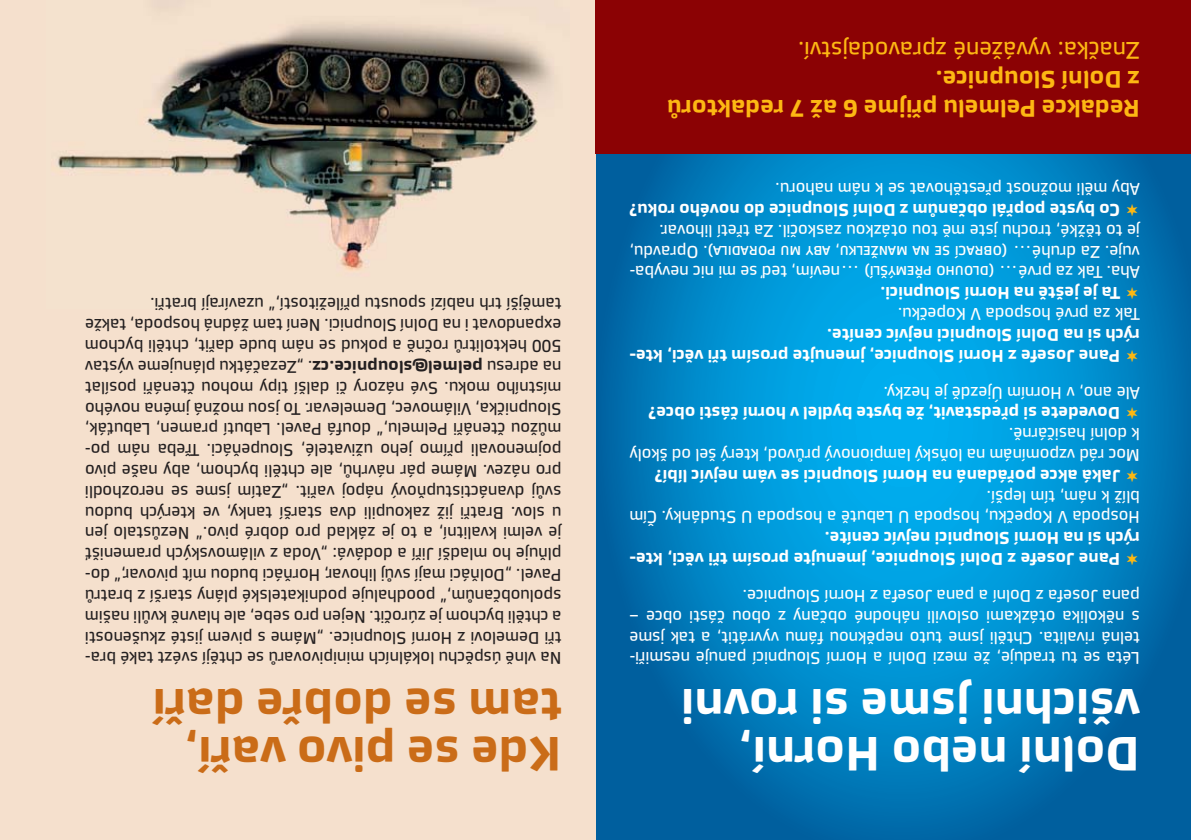
<style>
.page{position:relative;width:1191px;height:840px;background:#fff}
.page>*{position:absolute;margin:0;border:0;box-sizing:border-box;transform-origin:0 0}
.t1{font:700 48px/48px "Vida 32 Pro";color:#fff}
.t2{font:700 48px/48px "Vida 32 Pro";color:#ca6c18}
.t3{font:700 24px/28.8px "Vida 32 Pro";color:#fdb813}
.t4{font:24px "Vida 32 Pro";color:#fdb813}
.t5{font:17px/20.8px "Vida 32 Pro";color:#231f20;text-align:justify}
.t6{font:17px/20.8px "Vida 32 Pro";color:#fff;text-align:justify}
.t7{font:700 17px/20.8px "Vida 32 Pro";color:#fff}
.s1{font-weight:700}
</style>
<div class="page">
<svg style="left:595px;top:153px;width:596px;height:686px;background:#0185c5"></svg>
<div style="left:0;top:0;width:595px;height:839px;background:#f5e0cd"></div>
<img style="left:58px;top:22px;width:495px;height:249px">
<div style="left:595px;top:0;width:596px;height:153px;background:#8b0204"></div>
<svg style="left:1127px;top:552px;width:10px;height:13px"></svg>
<svg style="left:1127px;top:469px;width:10px;height:13px"></svg>
<svg style="left:1127px;top:407px;width:10px;height:12px"></svg>
<svg style="left:1127px;top:349px;width:10px;height:13px"></svg>
<svg style="left:1127px;top:287px;width:10px;height:12px"></svg>
<svg style="left:915px;top:266px;width:7px;height:12px"></svg>
<svg style="left:1127px;top:204px;width:10px;height:12px"></svg>
<p class="t5" style="left:561px;top:666px;width:478px;rotate:-180deg">Na vlně úspěchu lokálních minipivovarů se chtějí svézt také bra&shy;tři Demelovi z Horní Sloupnice. „Máme s pivem jisté zkušenosti a chtěli bychom je zúročit. Nejen pro sebe, ale hlavně kvůli našim spoluobčanům,“ poodhaluje podnikatelské plány starší z bratrů Pavel. „Dolňáci mají svůj lihovar, Horňáci budou mít pivovar,“ do&shy;plňuje ho mladší Jiří a dodává: „Voda z vilámovských pramenišť je velmi kvalitní, a to je základ pro dobré pivo.“ Nezůstalo jen u slov. Bratři již zakoupili dva starší tanky, ve kterých budou svůj dvanáctistupňový nápoj vařit. „Zatím jsme se nerozhodli pro název. Máme pár návrhů, ale chtěli bychom, aby naše pivo pojmenovali přímo jeho uživatelé, Sloupeňáci. Třeba nám po&shy;můžou čtenáři Pelmelu,“ doufá Pavel. Labutí pramen, Labuťák, Sloupnička, Vilámovec, Demelevar. To jsou možná jména nového místního moku. Své názory či další tipy mohou čtenáři posílat na adresu <span class="s1">pelmel@sloupnice.cz</span>. „Zezačátku plánujeme výstav 500 hektolitrů ročně a pokud se nám bude dařit, chtěli bychom expandovat i na Dolní Sloupnici. Není tam žádná hospoda, takže tamější trh nabízí spoustu příležitostí,“ uzavírají bratři.</p>
<h1 class="t2" style="left:561px;top:773px;width:410px;rotate:-180deg">Kde se pivo vaří, tam se dobře daří</h1>
<h2 class="t4" style="left:1140px;top:59px;width:343px;rotate:-180deg">Značka: vyvážené zpravodajství.</h2>
<h2 class="t3" style="left:1140px;top:120px;width:474px;rotate:-180deg">Redakce Pelmelu přijme 6 až 7 redaktorů z Dolní Sloupnice.</h2>
<p class="t6" style="left:1140px;top:198px;width:366px;rotate:-180deg">Aby měli možnost přestěhovat se k nám nahoru.</p>
<p class="t7" style="left:1120px;top:218px;width:492px;rotate:-180deg">Co byste popřál občanům z Dolní Sloupnice do nového roku?</p>
<p class="t6" style="left:1140px;top:281px;width:512px;rotate:-180deg">Aha. Tak za prvé… ﹙dlouho p emýšlí﹚ …nevím, teď se mi nic nevyba&shy;vuje. Za druhé… ﹙obrací se na manželku, aby mu poradila﹚. Opravdu, je to těžké, trochu jste mě tou otázkou zaskočil. Za třetí lihovar.</p>
<p class="t7" style="left:1120px;top:302px;width:241px;rotate:-180deg">Ta je ještě na Horní Sloupnici.</p>
<p class="t6" style="left:1140px;top:322px;width:244px;rotate:-180deg">Tak za prvé hospoda V Kopečku.</p>
<p class="t7" style="left:1140px;top:364px;width:512px;text-indent:20px;rotate:-180deg">Pane Josefe z Horní Sloupnice, jmenujte prosím tři věci, kte&shy;rých si na Dolní Sloupnici nejvíc ceníte.</p>
<p class="t6" style="left:1140px;top:401px;width:258px;rotate:-180deg">Ale ano, v Horním Újezdě je hezky.</p>
<p class="t7" style="left:1120px;top:422px;width:473px;rotate:-180deg">Dovedete si představit, že byste bydlel v horní části obce?</p>
<p class="t6" style="left:1140px;top:463px;width:512px;rotate:-180deg">Moc rád vzpomínám na loňský lampionový průvod, který šel od školy k dolní hasičárně.</p>
<p class="t7" style="left:1120px;top:484px;width:467px;rotate:-180deg">Jaká akce pořádaná na Horní Sloupnici se vám nejvíc líbí?</p>
<p class="t6" style="left:1140px;top:526px;width:512px;rotate:-180deg">Hospoda V Kopečku, hospoda U Labutě a hospoda U Studánky. Čím blíž k nám, tím lepší.</p>
<p class="t7" style="left:1140px;top:567px;width:512px;text-indent:20px;rotate:-180deg">Pane Josefe z Dolní Sloupnice, jmenujte prosím tři věci, kte&shy;rých si na Horní Sloupnici nejvíc ceníte.</p>
<p class="t6" style="left:1140px;top:666px;width:512px;rotate:-180deg">Léta se tu traduje, že mezi Dolní a Horní Sloupnicí panuje nesmiři&shy;telná rivalita. Chtěli jsme tuto nepěknou fámu vyvrátit, a tak jsme s několika otázkami oslovili náhodné občany z obou části obce – pana Josefa z Dolní a pana Josefa z Horní Sloupnice.</p>
<h1 class="t1" style="left:1140px;top:773px;width:460px;rotate:-180deg">Dolní nebo Horní, všichni jsme si rovni</h1>
</div>
